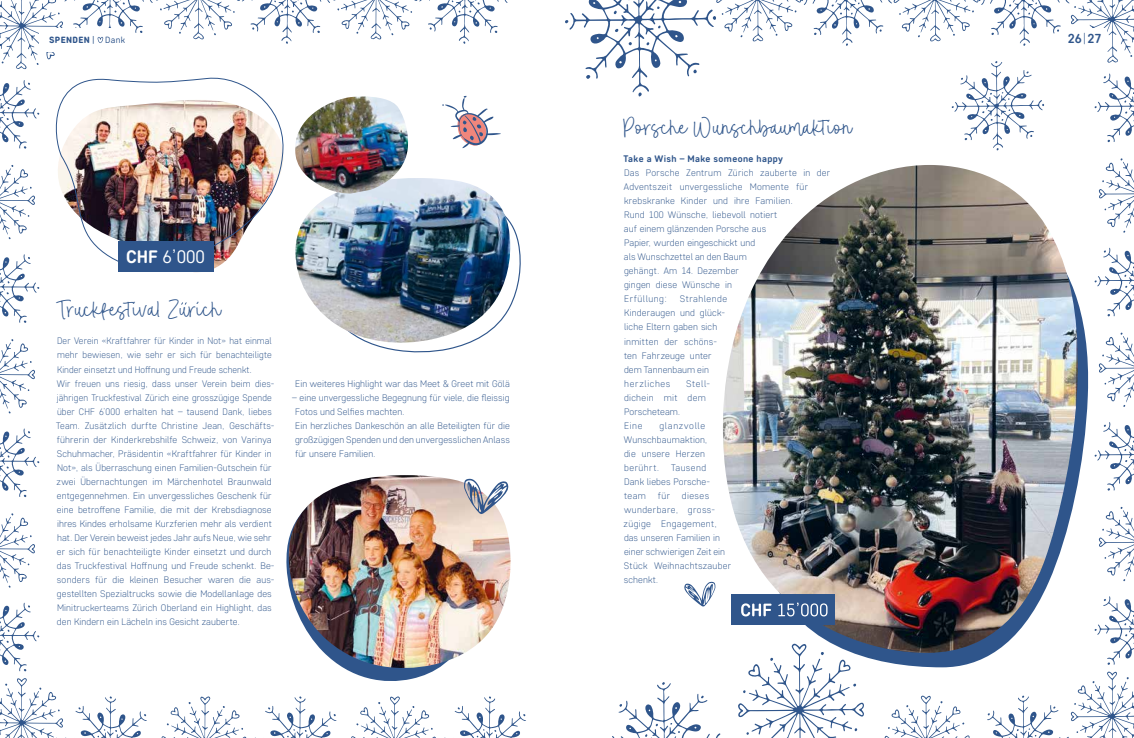
<style>
.page{position:relative;width:1134px;height:738px;background:#fff}
.page>*{position:absolute;margin:0;border:0;box-sizing:border-box;transform-origin:0 0}
.t1{font:28px "Victoria Road";color:#2f558b}
.t2{font:18px "Core Sans DS35";color:#fff}
.t3{font:700 13px "Core Sans DS55";color:#2f558b}
.t4{font:300 9.5px/14px "Core Sans DS25";letter-spacing:.01em;color:#2f558b}
.t5{font:300 9.5px/14px "Core Sans DS25";letter-spacing:.035em;color:#2f558b}
.t6{font:700 9.5px "Core Sans DS55";letter-spacing:.04em;color:#2f558b}
.t7{font:800 9px "Core Sans DS65";letter-spacing:.04em;color:#2f558b}
.s1{font-family:"Core Sans DS35";font-weight:400}
.s2{font-family:"Core Sans DS25";font-weight:300}
.s3{font-family:"Core Sans DS55";font-weight:700}
</style>
<div class="page">
<img style="left:565px;top:0;width:569px;height:738px">
<img style="left:0;top:0;width:526px;height:738px">
<div style="left:1062px;top:28px;width:44px;height:34px;background:#fff"></div>
<p class="t7" style="left:49px;top:34px;width:77px">SPENDEN <span class="s1">| Dank</span></p>
<h3 class="t3" style="left:1068px;top:30px;width:35px">26 <span class="s2">|</span>27</h3>
<h2 class="t2" style="left:126px;top:245px;width:80px"><span class="s3">CHF</span> 6’000</h2>
<h1 class="t1" style="left:57px;top:296px;width:166px">Truckfestival Zurich</h1>
<p class="t4" style="left:56px;top:333px;width:220px">Der Verein «Kraftfahrer für Kinder in Not» hat einmal mehr bewiesen, wie sehr er sich für benachteiligte Kinder einsetzt und Hoffnung und Freude schenkt.<br>Wir freuen uns riesig, dass unser Verein beim dies&shy;jährigen Truckfestival Zürich eine grosszügige Spende über CHF 6’000 erhalten hat – tausend Dank, liebes Team. Zusätzlich durfte Christine Jean, Geschäfts&shy;führerin der Kinderkrebshilfe Schweiz, von Varinya Schuhmacher, Präsidentin «Kraftfahrer für Kinder in Not», als Überraschung einen Familien-Gutschein für zwei Übernachtungen im Märchenhotel Braunwald entgegennehmen. Ein unvergessliches Geschenk für eine betroffene Familie, die mit der Krebsdiagnose ihres Kindes erholsame Kurzferien mehr als verdient hat. Der Verein beweist jedes Jahr aufs Neue, wie sehr er sich für benachteiligte Kinder einsetzt und durch das Truckfestival Hoffnung und Freude schenkt. Be&shy;sonders für die kleinen Besucher waren die aus&shy;gestellten Spezialtrucks sowie die Modellanlage des Minitruckerteams Zürich Oberland ein Highlight, das den Kindern ein Lächeln ins Gesicht zauberte.</p>
<p class="t4" style="left:295px;top:375px;width:216px">Ein weiteres Highlight war das Meet &amp; Greet mit Gölä</p>
<p class="t4" style="left:292px;top:389px;width:219px">– eine unvergessliche Begegnung für viele, die fleissig Fotos und Selfies machten.<br>Ein herzliches Dankeschön an alle Beteiligten für die großzügigen Spenden und den unvergesslichen Anlass für unsere Familien.</p>
<h1 class="t1" style="left:624px;top:114px;width:230px">Porsche Wunschbaumaktion</h1>
<p class="t6" style="left:623px;top:152px;width:161px">Take a Wish – Make someone happy</p>
<p class="t4" style="left:624px;top:165px;width:208px">Das Porsche Zentrum Zürich zauberte in der<br>Adventszeit unvergessliche Momente für krebskranke Kinder und ihre Familien.<br>Rund 100 Wünsche, liebevoll notiert<br>auf einem glänzenden Porsche aus<br>Papier, wurden eingeschickt und<br>als Wunschzettel an den Baum<br>gehängt. Am 14. Dezember<br>gingen diese Wünsche in<br>Erfüllung:</p>
<p class="t4" style="left:624px;top:291px;width:105px;text-indent:56px">Strahlende<br>Kinderaugen und glück&shy;liche Eltern gaben sich inmitten der schöns&shy;ten Fahrzeuge unter dem Tannenbaum ein herzliches</p>
<p class="t5" style="left:624px;top:375px;width:88px;text-indent:62px">Stell&shy;dichein mit dem<br>Porscheteam.<br>Eine</p>
<p class="t4" style="left:623px;top:417px;width:109px;text-indent:36px">glanzvolle<br>Wunschbaumaktion,<br>die unsere Herzen berührt. Tausend<br>Dank liebes Porsche&shy;team für dieses wunderbare, gross&shy;zügige Engagement, das unseren Familien in einer schwierigen Zeit ein<br>Stück Weihnachtszauber schenkt.</p>
</div>
